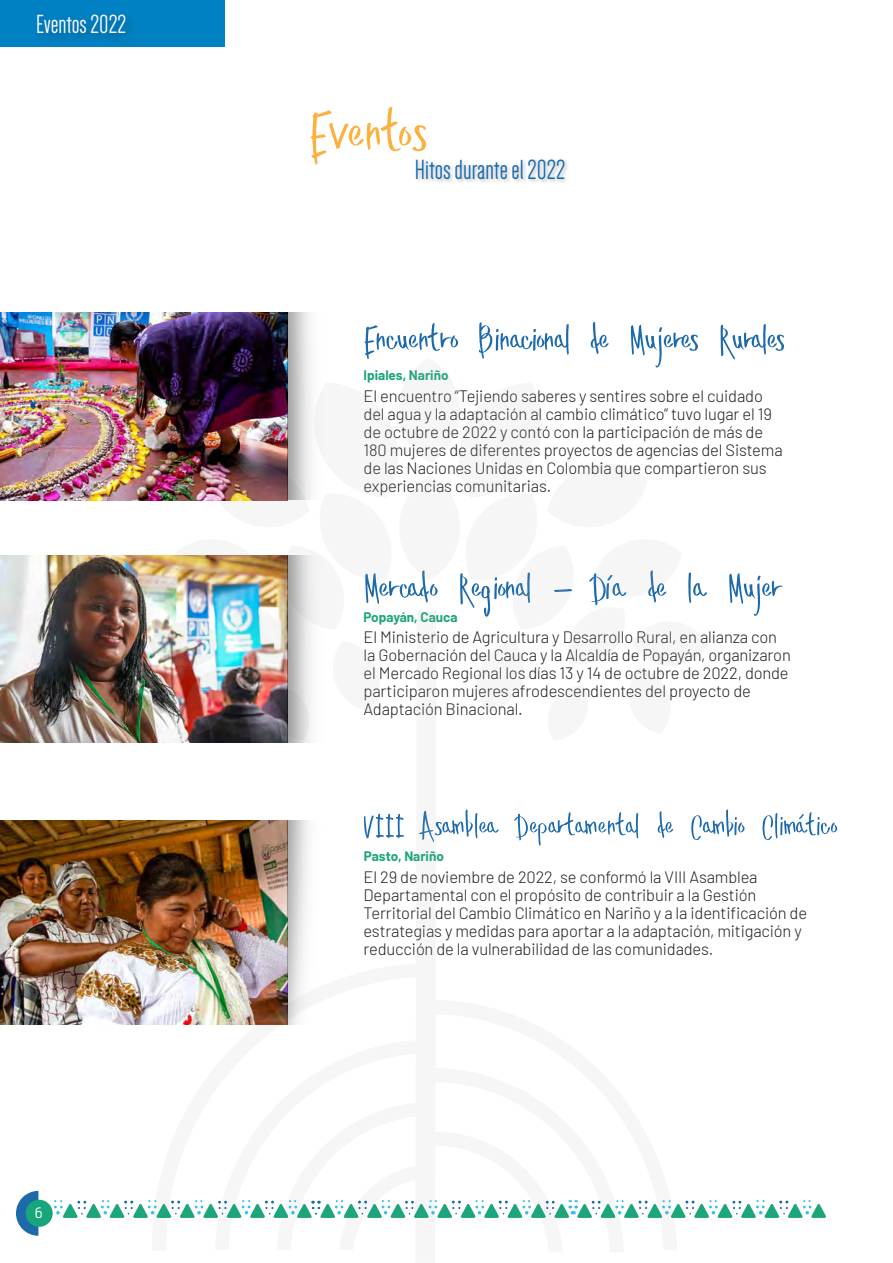
<style>
.page{position:relative;width:893px;height:1263px;background:#fff}
.page>*{position:absolute;margin:0;border:0;box-sizing:border-box;transform-origin:0 0}
.t1{font:300 115.05px "Selfish";letter-spacing:-.015em;color:#fbb03f}
.t2{font:300 72px "Selfish";letter-spacing:-.03em;color:#1d6aab}
.t3{font:300 72px "Selfish";letter-spacing:-.01em;color:#1d6aab}
.t4{font:300 60px "Selfish";color:#1d6aab}
.t5{font:28.5px "Dense";color:#186aab}
.t6{font:27px "Dense";color:#fff}
.t7{font:300 16.5px/18px "Barlow";letter-spacing:-.01em;color:#231f20}
.t8{font:300 14.4px "Antenna Cond";color:#fff}
.t9{font:700 13.5px "Barlow";color:#1da57c}
</style>
<div class="page">
<svg style="left:16px;top:1191px;width:22px;height:45px"></svg>
<div style="left:26px;top:1200px;width:27px;height:27px;background:#17a67b;border-radius:50%"></div>
<img style="left:0;top:313px;width:311px;height:187px">
<img style="left:0;top:821px;width:54px;height:204px">
<img style="left:0;top:555px;width:54px;height:187px">
<div style="left:0;top:0;width:224px;height:46px;background:#0081c4"></div>
<div style="left:33px;top:11px;width:104px;height:34px;background:#017cbb"></div>
<div style="left:416px;top:158px;width:154px;height:27px;background:#231f20;opacity:.3"></div>
<div style="left:398px;top:358px;width:62px;height:105px;background:#f6f6f6;border-radius:50%"></div>
<img style="left:54px;top:382px;width:772px;height:836px">
<p class="t6" style="left:36px;top:11px;width:92px">Eventos 2022</p>
<p class="t8" style="left:35px;top:1204px;width:9px">6</p>
<p class="t1" style="left:310px;top:82px;width:118px">Eventos</p>
<p class="t5" style="left:415px;top:155px;width:152px">Hitos durante el 2022</p>
<p class="t2" style="left:364px;top:307px;width:422px">Encuentro Binacional de Mujeres Rurales</p>
<p class="t9" style="left:364px;top:365px;width:87px">Ipiales, Nariño</p>
<p class="t7" style="left:364px;top:386px;width:421px">El encuentro “Tejiendo saberes y sentires sobre el cuidado del agua y la adaptación al cambio climático” tuvo lugar el 19 de octubre de 2022 y contó con la participación de más de 180 mujeres de diferentes proyectos de agencias del Sistema de las Naciones Unidas en Colombia que compartieron sus experiencias comunitarias.</p>
<p class="t3" style="left:364px;top:556px;width:421px">Mercado Regional - Día de la Mujer</p>
<p class="t9" style="left:364px;top:607px;width:95px">Popayán, Cauca</p>
<p class="t7" style="left:364px;top:627px;width:429px">El Ministerio de Agricultura y Desarrollo Rural, en alianza con la Gobernación del Cauca y la Alcaldía de Popayán, organizaron el Mercado Regional los días 13 y 14 de octubre de 2022, donde participaron mujeres afrodescendientes del proyecto de Adaptación Binacional.</p>
<p class="t4" style="left:364px;top:799px;width:475px">VIII Asamblea Departamental de Cambio Climático</p>
<p class="t9" style="left:364px;top:846px;width:82px">Pasto, Nariño</p>
<p class="t7" style="left:364px;top:867px;width:445px">El 29 de noviembre de 2022, se conformó la VIII Asamblea Departamental con el propósito de contribuir a la Gestión Territorial del Cambio Climático en Nariño y a la identificación de estrategias y medidas para aportar a la adaptación, mitigación y reducción de la vulnerabilidad de las comunidades.</p>
</div>
